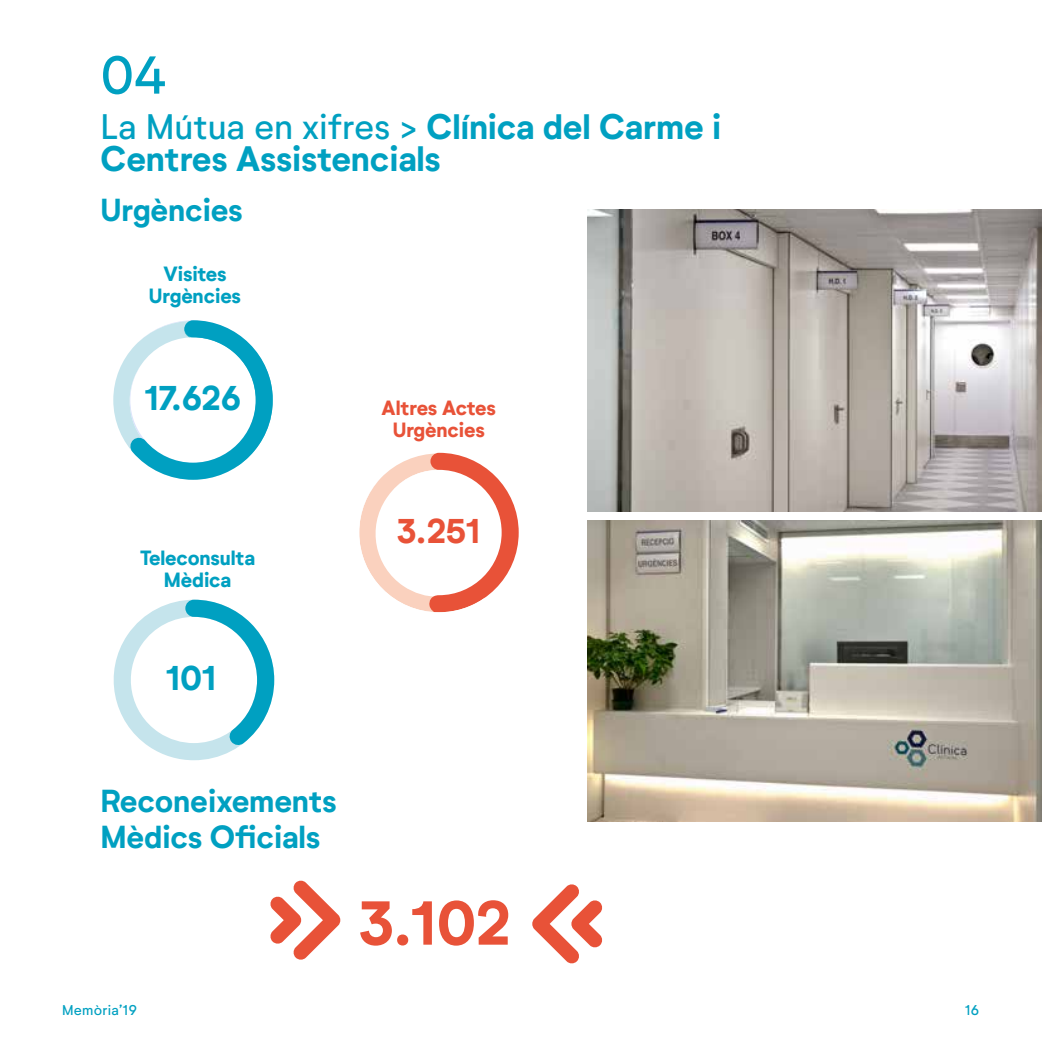
<style>
.page{position:relative;width:1042px;height:1042px;background:#fff}
.page>*{position:absolute;margin:0;border:0;box-sizing:border-box;transform-origin:0 0}
.t1{font:700 61.25px "Neutrif Studio";color:#e85238}
.t2{font:52.5px "Neutrif Studio";color:#00a0c1}
.t3{font:700 35px/31.5px "Neutrif Studio";letter-spacing:-.01em;color:#00a0c1}
.t4{font:700 33.95px "Neutrif Studio";color:#00a0c1}
.t5{font:700 33.95px "Neutrif Studio";color:#e85238}
.t6{font:700 31.5px/35.4px "Neutrif Studio";letter-spacing:-.01em;color:#00a0c1}
.t7{font:800 20.47px/22.1px "Neutrif Studio";letter-spacing:-.01em;color:#00a0c1;text-align:center}
.t8{font:800 20.47px/22.1px "Neutrif Studio";letter-spacing:-.01em;color:#e85238;text-align:center}
.t9{font:14px "Neutrif Studio";letter-spacing:.02em;color:#00a0c1}
.s1{font-weight:400}
</style>
<div class="page">
<svg style="left:113px;top:600px;width:162px;height:160px"></svg>
<svg style="left:359px;top:453px;width:160px;height:160px"></svg>
<svg style="left:113px;top:320px;width:160px;height:160px"></svg>
<img style="left:587px;top:210px;width:455px;height:301px">
<img style="left:587px;top:520px;width:455px;height:301px">
<svg style="left:270px;top:880px;width:70px;height:80px"></svg>
<svg style="left:532px;top:884px;width:71px;height:80px"></svg>
<h2 class="t2" style="left:100px;top:43px;width:67px">04</h2>
<p class="t3" style="left:100px;top:111px;width:622px"><span class="s1">La Mútua en xifres &gt;</span> Clínica del Carme i<br>Centres Assistencials</p>
<p class="t6" style="left:100px;top:192px;width:144px">Urgències</p>
<p class="t7" style="left:149px;top:263px;width:94px">Visites<br>Urgències</p>
<p class="t4" style="left:145px;top:377px;width:98px">17.626</p>
<p class="t7" style="left:140px;top:547px;width:117px">Teleconsulta<br>Mèdica</p>
<p class="t4" style="left:166px;top:657px;width:52px">101</p>
<p class="t8" style="left:381px;top:397px;width:116px">Altres Actes<br>Urgències</p>
<p class="t5" style="left:397px;top:509px;width:85px">3.251</p>
<p class="t6" style="left:100px;top:784px;width:238px">Reconeixements<br>Mèdics Oficials</p>
<h1 class="t1" style="left:358px;top:885px;width:153px">3.102</h1>
<p class="t9" style="left:62px;top:1002px;width:76px">Memòria’19</p>
<p class="t9" style="left:965px;top:1002px;width:15px">16</p>
</div>
